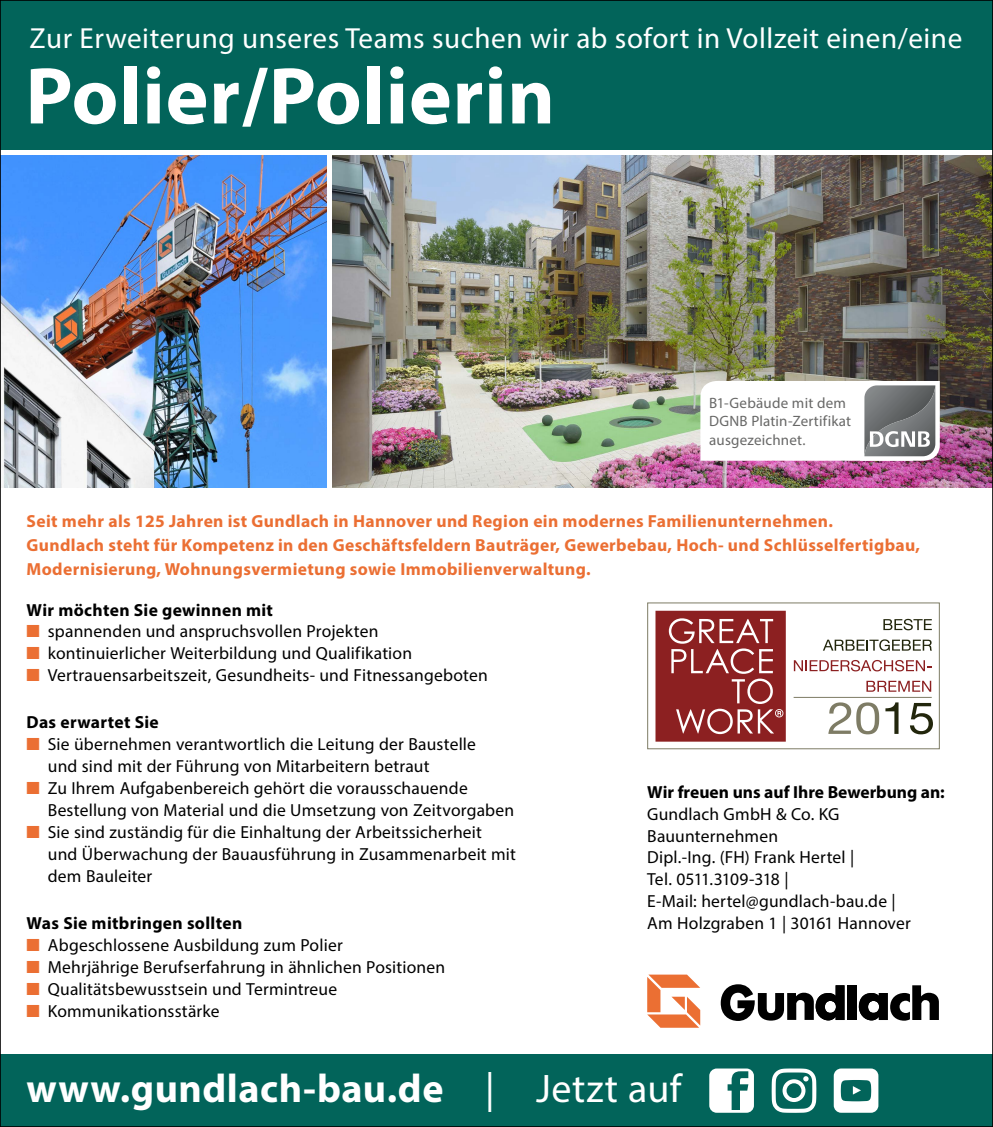
<style>
.page{position:relative;width:993px;height:1127px;background:#fff}
.page>*{position:absolute;margin:0;border:0;box-sizing:border-box;transform-origin:0 0}
.t1{font:700 81.25px "Myriad Pro";letter-spacing:.01em;color:#fff}
.t2{font:700 40px "Myriad Pro";letter-spacing:.015em;color:#fff}
.t3{font:29.12px "Myriad Pro";letter-spacing:.02em;color:#fff}
.t4{font:17.5px/21.9px "Myriad Pro";letter-spacing:.01em;color:#000}
.t5{font:700 17.5px/23.8px "Myriad Pro";letter-spacing:.02em;color:#eb6f33}
.t6{font:700 17.5px "Myriad Pro";letter-spacing:.015em;color:#000}
.t7{font:15px/18.8px "Myriad Pro";letter-spacing:.015em;color:#686867}
.s1{color:#eb6f33}
.s2{font-weight:400}
</style>
<div class="page">
<img style="left:2px;top:155px;width:325px;height:332px">
<img style="left:332px;top:155px;width:658px;height:332px">
<div style="left:0;top:0;width:992px;height:150px;background:#02645a"></div>
<div style="left:647px;top:602px;width:292px;height:147px;border:1px solid #7e7c65"></div>
<svg style="left:655px;top:611px;width:130px;height:131px;background:#9d4142"></svg>
<svg style="left:883px;top:619px;width:48px;height:11px"></svg>
<svg style="left:823px;top:639px;width:108px;height:12px"></svg>
<svg style="left:793px;top:660px;width:138px;height:11px"></svg>
<svg style="left:866px;top:681px;width:64px;height:11px"></svg>
<hr style="left:793px;top:697px;width:138px;height:1px;background:#7e7c65">
<svg style="left:828px;top:702px;width:22px;height:32px"></svg>
<svg style="left:856px;top:702px;width:22px;height:32px"></svg>
<svg style="left:885px;top:702px;width:13px;height:32px"></svg>
<svg style="left:910px;top:703px;width:22px;height:31px"></svg>
<svg style="left:647px;top:974px;width:53px;height:54px"></svg>
<div style="left:847px;top:985px;width:9px;height:35px;background:#000"></div>
<svg style="left:720px;top:984px;width:124px;height:37px"></svg>
<svg style="left:858px;top:985px;width:80px;height:35px"></svg>
<svg style="left:700px;top:381px;width:239px;height:80px"></svg>
<div style="left:0;top:1054px;width:992px;height:73px;background:#02645a"></div>
<svg style="left:709px;top:1068px;width:44px;height:45px"></svg>
<svg style="left:771px;top:1068px;width:45px;height:45px"></svg>
<div style="left:833px;top:1068px;width:45px;height:45px;background:#fff;border-radius:7px"></div>
<svg style="left:840px;top:1080px;width:30px;height:21px"></svg>
<h3 class="t3" style="left:30px;top:21px;width:933px">Zur Erweiterung unseres Teams suchen wir ab sofort in Vollzeit einen/eine</h3>
<h1 class="t1" style="left:25px;top:43px;width:531px">Polier/Polierin</h1>
<p class="t7" style="left:709px;top:393px;width:143px">B1-Gebäude mit dem<br>DGNB Platin-Zertifikat ausgezeichnet.</p>
<p class="t5" style="left:27px;top:509px;width:894px">Seit mehr als 125 Jahren ist Gundlach in Hannover und Region ein modernes Familienunternehmen.<br>Gundlach steht für Kompetenz in den Geschäftsfeldern Bauträger, Gewerbebau, Hoch- und Schlüsselfertigbau,<br>Modernisierung, Wohnungsvermietung sowie Immobilienverwaltung.</p>
<p class="t6" style="left:27px;top:598px;width:248px">Wir möchten Sie gewinnen mit</p>
<p class="t4" style="left:27px;top:620px;width:353px"><span class="s1">■</span> spannenden und anspruchsvollen Projekten</p>
<p class="t4" style="left:27px;top:642px;width:387px"><span class="s1">■</span> kontinuierlicher Weiterbildung und Qualifikation</p>
<p class="t4" style="left:27px;top:664px;width:462px"><span class="s1">■</span> Vertrauensarbeitszeit, Gesundheits- und Fitnessangeboten</p>
<p class="t6" style="left:27px;top:710px;width:134px">Das erwartet Sie</p>
<p class="t4" style="left:48px;top:733px;width:429px;text-indent:-21px"><span class="s1">■</span> Sie übernehmen verantwortlich die Leitung der Baustelle und sind mit der Führung von Mitarbeitern betraut</p>
<p class="t4" style="left:48px;top:777px;width:468px;text-indent:-21px"><span class="s1">■</span> Zu Ihrem Aufgabenbereich gehört die vorausschauende<br>Bestellung von Material und die Umsetzung von Zeitvorgaben</p>
<p class="t4" style="left:48px;top:821px;width:469px;text-indent:-21px"><span class="s1">■</span> Sie sind zuständig für die Einhaltung der Arbeitssicherheit und Überwachung der Bauausführung in Zusammenarbeit mit dem Bauleiter</p>
<p class="t6" style="left:27px;top:912px;width:217px">Was Sie mitbringen sollten</p>
<p class="t4" style="left:27px;top:934px;width:317px"><span class="s1">■</span> Abgeschlossene Ausbildung zum Polier</p>
<p class="t4" style="left:27px;top:955px;width:420px"><span class="s1">■</span> Mehrjährige Berufserfahrung in ähnlichen Positionen</p>
<p class="t4" style="left:27px;top:977px;width:312px"><span class="s1">■</span> Qualitätsbewusstsein und Termintreue</p>
<p class="t4" style="left:27px;top:999px;width:194px"><span class="s1">■</span> Kommunikationsstärke</p>
<p class="t6" style="left:647px;top:780px;width:299px">Wir freuen uns auf Ihre Bewerbung an:</p>
<p class="t4" style="left:647px;top:802px;width:265px">Gundlach GmbH &amp; Co. KG<br>Bauunternehmen<br>Dipl.-Ing. (FH) Frank Hertel |<br>Tel. 0511.3109-318 |<br>E-Mail: hertel@gundlach-bau.de |<br>Am Holzgraben 1 | 30161 Hannover</p>
<h2 class="t2" style="left:27px;top:1062px;width:656px">www.gundlach-bau.de <span class="s2">| Jetzt auf</span></h2>
</div>
